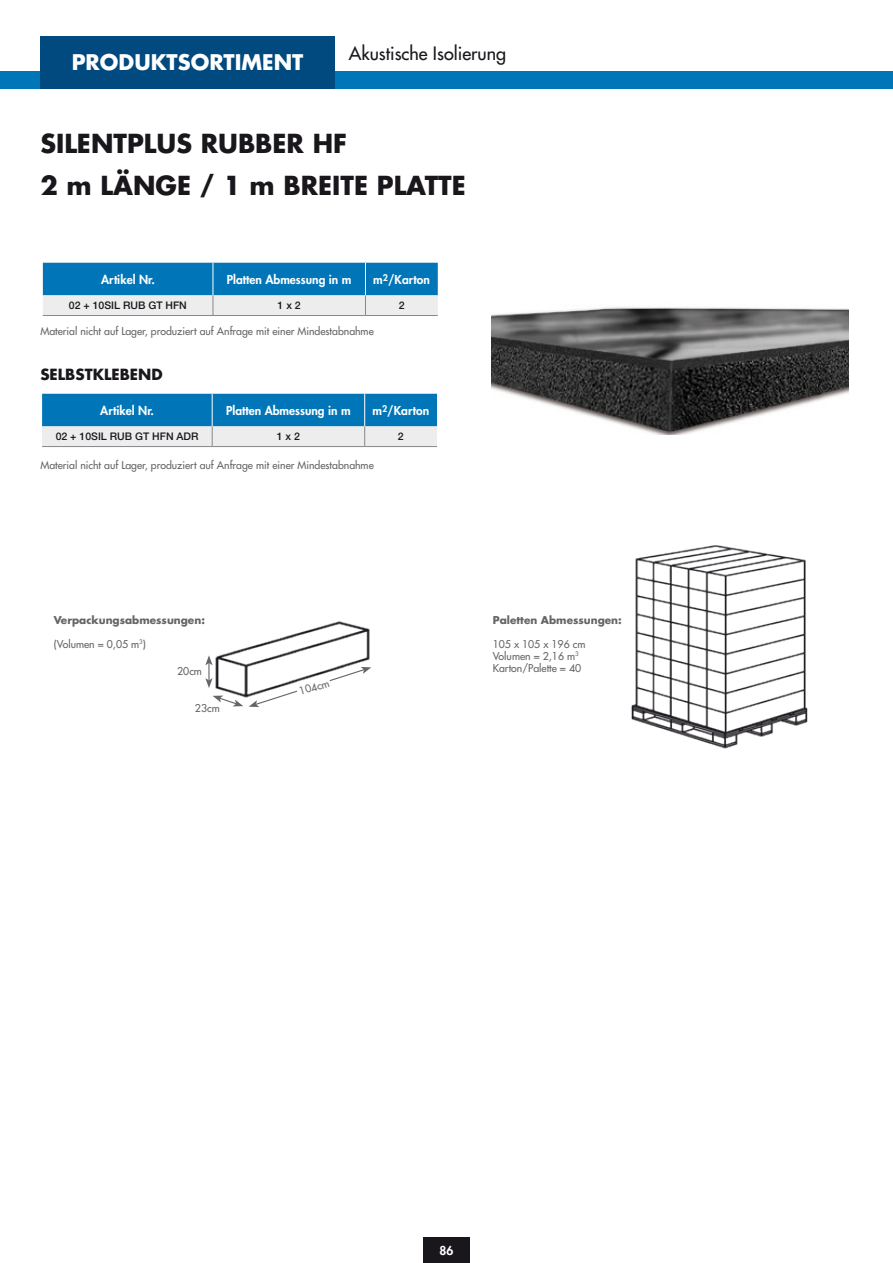
<style>
.page{position:relative;width:893px;height:1263px;background:#fff}
.page>*{position:absolute;margin:0;border:0;box-sizing:border-box;transform-origin:0 0}
.t1{font:700 25.5px/42px "Futura Std";color:#1a171c}
.t2{font:700 21px "Futura Std";color:#fff}
.t3{font:500 18px "Futura Std";color:#1a171c}
.t4{font:700 15px "Futura Std";color:#1a171c}
.Intestazione{font:800 12px "Futura Std";color:#fff}
.t5{font:500 10.5px "Futura Std";color:#646567}
.corpo_tabella{font:500 10.5px "Helvetica Neue LT Std";color:#1a171c}
.t6{font:700 10.5px "Futura Std";color:#646567}
</style>
<div class="page">
<div style="left:0;top:71px;width:893px;height:17px;background:#0076b8"></div>
<div style="left:423px;top:1237px;width:47px;height:26px;background:#1a171c"></div>
<hr style="left:43px;top:315px;width:170px;height:1px;background:#87888a">
<hr style="left:213px;top:315px;width:152px;height:1px;background:#87888a">
<hr style="left:365px;top:315px;width:73px;height:1px;background:#87888a">
<svg style="left:43px;top:263px;width:395px;height:52px;background:#5ba3cc"></svg>
<svg style="left:42px;top:394px;width:395px;height:53px;background:#5ca3cb"></svg>
<img style="left:215px;top:621px;width:155px;height:87px">
<svg style="left:205px;top:655px;width:8px;height:33px"></svg>
<svg style="left:213px;top:695px;width:30px;height:11px"></svg>
<svg style="left:249px;top:667px;width:122px;height:40px"></svg>
<img style="left:631px;top:545px;width:177px;height:204px">
<div style="left:40px;top:36px;width:295px;height:52px;background:#004a80"></div>
<img style="left:491px;top:307px;width:357px;height:127px">
<p class="t2" style="left:72px;top:49px;width:233px">PRODUKTSORTIMENT</p>
<p class="t3" style="left:349px;top:42px;width:159px">Akustische Isolierung</p>
<p class="t1" style="left:40px;top:123px;width:427px">SILENTPLUS RUBBER HF<br>2 m LÄNGE / 1 m BREITE PLATTE</p>
<p class="Intestazione" style="left:101px;top:272px;width:55px">Artikel Nr.</p>
<p class="Intestazione" style="left:227px;top:272px;width:126px">Platten Abmessung in m</p>
<p class="Intestazione" style="left:373px;top:272px;width:58px">m<sup>2</sup>/Karton</p>
<p class="corpo_tabella" style="left:69px;top:299px;width:119px">02 + 10SIL RUB GT HFN</p>
<p class="corpo_tabella" style="left:278px;top:299px;width:25px">1 x 2</p>
<p class="corpo_tabella" style="left:399px;top:299px;width:7px">2</p>
<p class="t5" style="left:40px;top:325px;width:335px">Material nicht auf Lager, produziert auf Anfrage mit einer Mindestabnahme</p>
<p class="t4" style="left:40px;top:364px;width:124px">SELBSTKLEBEND</p>
<p class="Intestazione" style="left:100px;top:403px;width:55px">Artikel Nr.</p>
<p class="Intestazione" style="left:226px;top:403px;width:126px">Platten Abmessung in m</p>
<p class="Intestazione" style="left:372px;top:403px;width:58px">m<sup>2</sup>/Karton</p>
<p class="corpo_tabella" style="left:56px;top:430px;width:144px">02 + 10SIL RUB GT HFN ADR</p>
<p class="corpo_tabella" style="left:277px;top:430px;width:25px">1 x 2</p>
<p class="corpo_tabella" style="left:398px;top:430px;width:7px">2</p>
<p class="t5" style="left:40px;top:459px;width:335px">Material nicht auf Lager, produziert auf Anfrage mit einer Mindestabnahme</p>
<p class="t6" style="left:54px;top:613px;width:153px">Verpackungsabmessungen:</p>
<p class="t5" style="left:54px;top:637px;width:94px">(Volumen = 0,05 m<sup>3</sup>)</p>
<p class="t5" style="left:177px;top:664px;width:26px">20cm</p>
<p class="t5" style="left:195px;top:701px;width:26px">23cm</p>
<p class="t5" style="left:298px;top:685px;width:32px;rotate:-17deg">104cm</p>
<p class="t6" style="left:493px;top:613px;width:131px">Paletten Abmessungen:</p>
<p class="t5" style="left:493px;top:637px;width:94px">105 x 105 x 196 cm</p>
<p class="t5" style="left:493px;top:649px;width:87px">Volumen = 2,16 m<sup>3</sup></p>
<p class="t5" style="left:493px;top:661px;width:90px">Karton/Palette = 40</p>
<p class="Intestazione" style="left:440px;top:1243px;width:15px">86</p>
</div>
